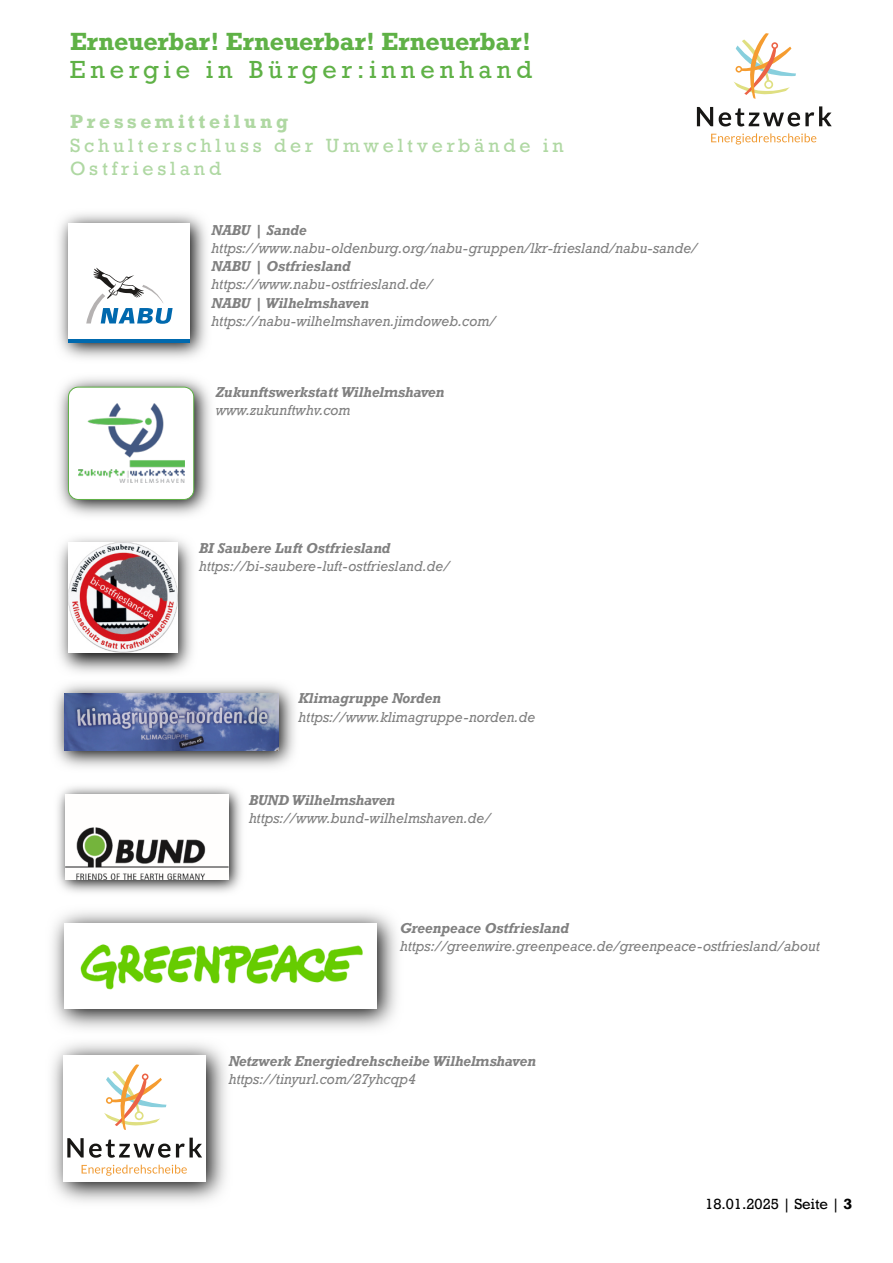
<style>
.page{position:relative;width:893px;height:1263px;background:#fff}
.page>*{position:absolute;margin:0;border:0;box-sizing:border-box;transform-origin:0 0}
.t1{font:700 23.4px "Rockwell";color:#5fb146}
.t2{font:23.25px "Rockwell";letter-spacing:.21em;color:#5fb146}
.t3{font:18px/23.2px "Rockwell";letter-spacing:.21em;color:rgb(95 177 70/.5)}
.t4{font:700 18px "Rockwell";letter-spacing:.21em;color:rgb(95 177 70/.5)}
.t5{font:13.8px "Rockwell";color:#000}
.t6{font:italic 13.5px "Rockwell";color:rgb(0 0 0/.5)}
.t7{font:italic 700 13.5px "Rockwell";letter-spacing:-.01em;color:rgb(0 0 0/.5)}
.s1{font-weight:700}
</style>
<div class="page">
<img style="left:52px;top:1043px;width:174px;height:159px">
<div style="left:64px;top:1055px;width:142px;height:126px;background:#fff"></div>
<svg style="left:104px;top:1064px;width:63px;height:66px"></svg>
<svg style="left:67px;top:1138px;width:135px;height:20px"></svg>
<svg style="left:82px;top:1165px;width:105px;height:11px"></svg>
<img style="left:52px;top:911px;width:345px;height:118px">
<div style="left:64px;top:923px;width:313px;height:85px;background:#fff"></div>
<img style="left:80px;top:944px;width:283px;height:46px">
<img style="left:54px;top:684px;width:241px;height:84px">
<img style="left:64px;top:694px;width:214px;height:57px">
<img style="left:59px;top:537px;width:134px;height:136px">
<img style="left:69px;top:543px;width:109px;height:109px">
<svg style="left:734px;top:33px;width:62px;height:66px"></svg>
<svg style="left:697px;top:107px;width:16px;height:19px"></svg>
<svg style="left:719px;top:106px;width:113px;height:20px"></svg>
<svg style="left:711px;top:133px;width:105px;height:11px"></svg>
<img style="left:57px;top:786px;width:185px;height:107px">
<img style="left:66px;top:794px;width:162px;height:85px">
<img style="left:58px;top:377px;width:153px;height:139px">
<div style="left:68px;top:387px;width:126px;height:113px;background:#fff;border:1px solid #5fb146;border-radius:10px"></div>
<img style="left:78px;top:404px;width:106px;height:79px">
<img style="left:58px;top:213px;width:149px;height:146px">
<div style="left:69px;top:224px;width:121px;height:115px;background:#fff"></div>
<svg style="left:86px;top:268px;width:87px;height:56px"></svg>
<hr style="left:69px;top:339px;width:121px;height:3px;background:#0069ae">
<h1 class="t1" style="left:70px;top:33px;width:462px">Erneuerbar! Erneuerbar! Erneuerbar!</h1>
<h2 class="t2" style="left:70px;top:60px;width:464px">Energie in Bürger:innenhand</h2>
<h3 class="t4" style="left:70px;top:115px;width:219px">Pressemitteilung</h3>
<h3 class="t3" style="left:70px;top:135px;width:495px">Schulterschluss der Umweltverbände in<br>Ostfriesland</h3>
<p class="t7" style="left:212px;top:225px;width:97px">NABU | Sande</p>
<p class="t6" style="left:212px;top:243px;width:487px">https://www.nabu-oldenburg.org/nabu-gruppen/lkr-friesland/nabu-sande/</p>
<p class="t7" style="left:212px;top:261px;width:141px">NABU | Ostfriesland</p>
<p class="t6" style="left:212px;top:279px;width:223px">https://www.nabu-ostfriesland.de/</p>
<p class="t7" style="left:212px;top:297px;width:159px">NABU | Wilhelmshaven</p>
<p class="t6" style="left:212px;top:315px;width:286px">https://nabu-wilhelmshaven.jimdoweb.com/</p>
<p class="t7" style="left:216px;top:387px;width:230px">Zukunftswerkstatt Wilhelmshaven</p>
<p class="t6" style="left:216px;top:405px;width:137px">www.zukunftwhv.com</p>
<p class="t7" style="left:199px;top:543px;width:193px">BI Saubere Luft Ostfriesland</p>
<p class="t6" style="left:199px;top:561px;width:252px">https://bi-saubere-luft-ostfriesland.de/</p>
<p class="t7" style="left:298px;top:693px;width:144px">Klimagruppe Norden</p>
<p class="t6" style="left:298px;top:711px;width:238px">https://www.klimagruppe-norden.de</p>
<p class="t7" style="left:249px;top:794px;width:148px">BUND Wilhelmshaven</p>
<p class="t6" style="left:249px;top:812px;width:243px">https://www.bund-wilhelmshaven.de/</p>
<p class="t7" style="left:400px;top:923px;width:171px">Greenpeace Ostfriesland</p>
<p class="t6" style="left:400px;top:941px;width:421px">https://greenwire.greenpeace.de/greenpeace-ostfriesland/about</p>
<p class="t7" style="left:229px;top:1056px;width:309px">Netzwerk Energiedrehscheibe Wilhelmshaven</p>
<p class="t6" style="left:229px;top:1074px;width:189px">https://tinyurl.com/27yhcqp4</p>
<p class="t5" style="left:705px;top:1199px;width:148px">18.01.2025 | Seite | <span class="s1">3</span></p>
</div>
